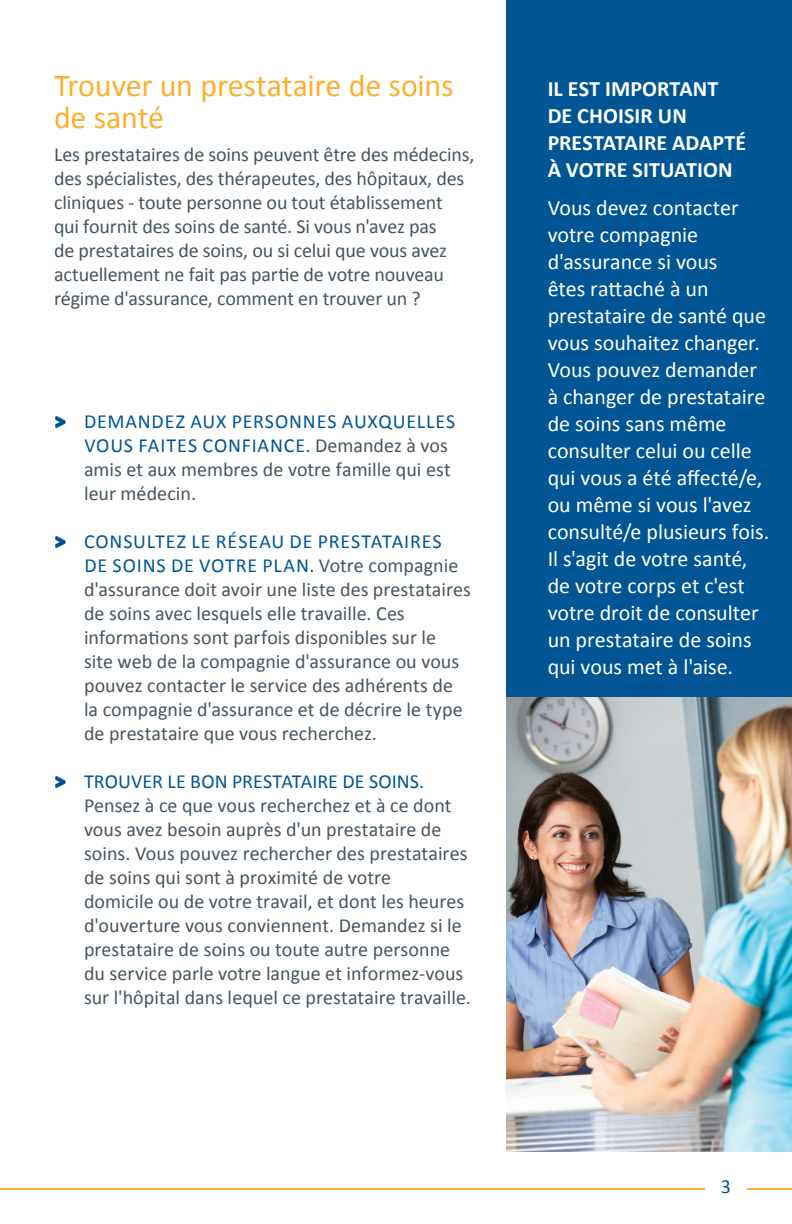
<style>
.page{position:relative;width:792px;height:1224px;background:#fff}
.page>*{position:absolute;margin:0;border:0;box-sizing:border-box;transform-origin:0 0}
.Subsection{font:32px/32px "Calibri";letter-spacing:-.01em;color:#fbb033}
.Section{font:22px/27px "Calibri";color:#fff}
.Section-2{font:700 22px/27px "Calibri";letter-spacing:.005em;color:#fff}
.Text{font:20px/24px "Calibri";color:#45555f}
.Bullet{font:20px/24px "Calibri";letter-spacing:.005em;color:#45555f}
.t1{font:20px "Calibri";color:#005595}
.s1{font-weight:700;color:#005595}
.s2{color:#005595}
</style>
<div class="page">
<hr style="left:0;top:1188px;width:705px;height:2px;background:#fbb033">
<hr style="left:747px;top:1188px;width:45px;height:2px;background:#fbb033">
<svg style="left:55px;top:416px;width:11px;height:12px"></svg>
<svg style="left:55px;top:536px;width:11px;height:12px"></svg>
<svg style="left:55px;top:776px;width:11px;height:12px"></svg>
<div style="left:507px;top:0;width:285px;height:698px;background:#005595"></div>
<img style="left:507px;top:698px;width:285px;height:454px">
<p class="Subsection" style="left:54px;top:70px;width:401px">Trouver un prestataire de soins de santé</p>
<p class="Text" style="left:54px;top:142px;width:422px">Les prestataires de soins peuvent être des médecins, des spécialistes, des thérapeutes, des hôpitaux, des cliniques - toute personne ou tout établissement<br>qui fournit des soins de santé. Si vous n'avez pas<br>de prestataires de soins, ou si celui que vous avez actuellement ne fait pas partie de votre nouveau régime d'assurance, comment en trouver un ?</p>
<p class="Text" style="left:84px;top:409px;width:373px;text-indent:-29px"><span class="s1">&gt;</span> <span class="s2">DEMANDEZ AUX PERSONNES AUXQUELLES<br>VOUS FAITES CONFIANCE.</span> Demandez à vos amis et aux membres de votre famille qui est leur médecin.</p>
<p class="Text" style="left:84px;top:529px;width:388px;text-indent:-29px"><span class="s1">&gt;</span> <span class="s2">CONSULTEZ LE RÉSEAU DE PRESTATAIRES<br>DE SOINS DE VOTRE PLAN.</span> Votre compagnie d'assurance doit avoir une liste des prestataires de soins avec lesquels elle travaille. Ces informations sont parfois disponibles sur le<br>site web de la compagnie d'assurance ou vous pouvez contacter le service des adhérents de la compagnie d'assurance et de décrire le type de prestataire que vous recherchez.</p>
<p class="Bullet" style="left:84px;top:769px;width:388px;text-indent:-29px"><span class="s1">&gt;</span> <span class="s2">TROUVER LE BON PRESTATAIRE DE SOINS.<br></span>Pensez à ce que vous recherchez et à ce dont vous avez besoin auprès d'un prestataire de soins. Vous pouvez rechercher des prestataires de soins qui sont à proximité de votre<br>domicile ou de votre travail, et dont les heures d'ouverture vous conviennent. Demandez si le prestataire de soins ou toute autre personne du service parle votre langue et informez-vous sur l'hôpital dans lequel ce prestataire travaille.</p>
<p class="Section-2" style="left:548px;top:75px;width:200px">IL EST IMPORTANT<br>DE CHOISIR UN<br>PRESTATAIRE ADAPTÉ<br>À VOTRE SITUATION</p>
<p class="Section" style="left:548px;top:194px;width:223px">Vous devez contacter votre compagnie d'assurance si vous<br>êtes rattaché à un prestataire de santé que vous souhaitez changer.<br>Vous pouvez demander à changer de prestataire de soins sans même consulter celui ou celle qui vous a été affecté/e, ou même si vous l'avez consulté/e plusieurs fois.<br>Il s'agit de votre santé, de votre corps et c'est votre droit de consulter un prestataire de soins qui vous met à l'aise.</p>
<p class="t1" style="left:721px;top:1174px;width:12px">3</p>
</div>
